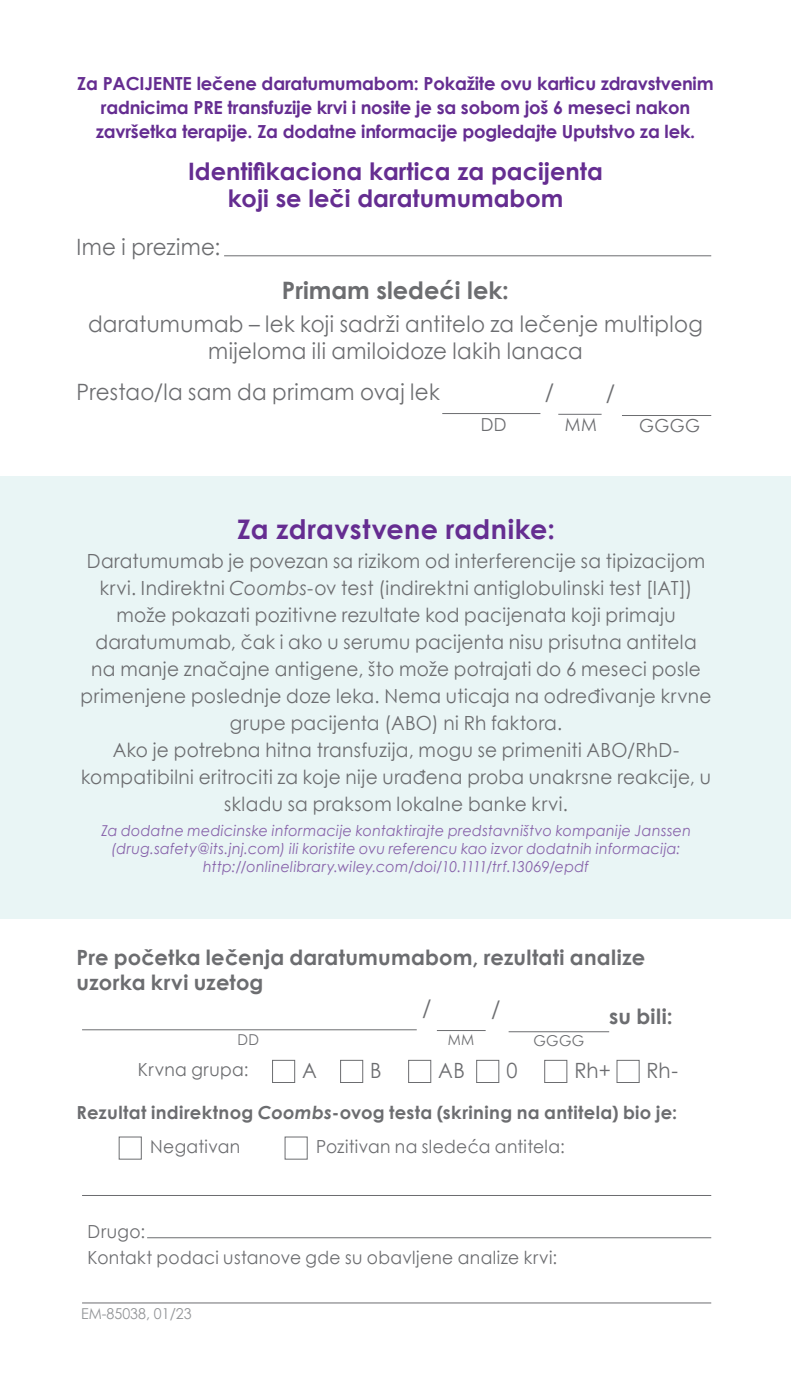
<style>
.page{position:relative;width:791px;height:1378px;background:#fff}
.page>*{position:absolute;margin:0;border:0;box-sizing:border-box;transform-origin:0 0}
.t1{font:700 27px "Century Gothic";letter-spacing:.015em;color:#652d91}
.t2{font:700 24px/27px "Century Gothic";color:#652d91;text-align:center}
.t3{font:700 24px "Century Gothic";color:#6c6d70}
.t4{font:22.5px/27px "Century Gothic";letter-spacing:.015em;color:#6c6d70;text-align:center;scale:.95 1}
.t5{font:700 21px/25.2px "Century Gothic";letter-spacing:.01em;color:#6c6d70}
.t6{font:21px "Century Gothic";color:#6c6d70;scale:.95 1}
.t7{font:19.5px/27px "Century Gothic";letter-spacing:.02em;color:#6c6d70;text-align:center;scale:.95 1}
.t8{font:700 18px/24px "Century Gothic";letter-spacing:-.01em;color:#652d91;text-align:center}
.t9{font:18px/25.5px "Century Gothic";letter-spacing:.02em;color:#6c6d70;scale:.95 1}
.t10{font:700 18px "Century Gothic";letter-spacing:.015em;color:#6c6d70}
.t11{font:italic 15px/18px "Century Gothic";letter-spacing:.02em;color:#8762aa;text-align:center;scale:.95 1}
.t12{font:15px "Century Gothic";color:#939598;scale:.95 1}
.t13{font:15px "Century Gothic";letter-spacing:.02em;color:#6c6d70;scale:.95 1}
.s1{font-style:italic}
</style>
<div class="page">
<div style="left:0;top:476px;width:791px;height:442px;background:#e9f5f5"></div>
<hr style="left:224px;top:255px;width:487px;height:1px;background:#6c6d70">
<div style="left:272px;top:1060px;width:23px;height:23px;border:1px solid #6c6d70"></div>
<div style="left:340px;top:1060px;width:23px;height:23px;border:1px solid #6c6d70"></div>
<div style="left:408px;top:1060px;width:23px;height:23px;border:1px solid #6c6d70"></div>
<div style="left:476px;top:1060px;width:23px;height:23px;border:1px solid #6c6d70"></div>
<div style="left:544px;top:1060px;width:23px;height:23px;border:1px solid #6c6d70"></div>
<div style="left:617px;top:1060px;width:22px;height:23px;border:1px solid #6c6d70"></div>
<div style="left:119px;top:1136px;width:23px;height:23px;border:1px solid #6c6d70"></div>
<div style="left:285px;top:1136px;width:23px;height:23px;border:1px solid #6c6d70"></div>
<hr style="left:442px;top:413px;width:98px;height:1px;background:#6c6d70">
<hr style="left:558px;top:414px;width:43px;height:1px;background:#6c6d70">
<hr style="left:622px;top:415px;width:89px;height:1px;background:#6c6d70">
<hr style="left:147px;top:1237px;width:564px;height:1px;background:#6c6d70">
<hr style="left:82px;top:1302px;width:629px;height:1px;background:#6c6d70">
<hr style="left:82px;top:1195px;width:629px;height:1px;background:#6c6d70">
<hr style="left:82px;top:1029px;width:335px;height:1px;background:#6c6d70">
<hr style="left:437px;top:1030px;width:49px;height:1px;background:#6c6d70">
<hr style="left:509px;top:1031px;width:100px;height:1px;background:#6c6d70">
<p class="t8" style="left:77px;top:71px;width:638px">Za PACIJENTE lečene daratumumabom: Pokažite ovu karticu zdravstvenim radnicima PRE transfuzije krvi i nosite je sa sobom još 6 meseci nakon završetka terapije. Za dodatne informacije pogledajte Uputstvo za lek.</p>
<p class="t2" style="left:188px;top:156px;width:416px">Identifikaciona kartica za pacijenta koji se leči daratumumabom</p>
<p class="t4" style="left:77px;top:233px;width:153px">Ime i prezime:</p>
<p class="t3" style="left:282px;top:272px;width:229px">Primam sledeći lek:</p>
<p class="t4" style="left:88px;top:310px;width:649px">daratumumab – lek koji sadrži antitelo za lečenje multiplog mijeloma ili amiloidoze lakih lanaca</p>
<p class="t4" style="left:77px;top:378px;width:384px">Prestao/la sam da primam ovaj lek</p>
<p class="t4" style="left:545px;top:378px;width:11px">/</p>
<p class="t4" style="left:606px;top:378px;width:11px">/</p>
<p class="t9" style="left:481px;top:412px;width:29px">DD</p>
<p class="t9" style="left:565px;top:412px;width:35px">MM</p>
<p class="t9" style="left:639px;top:413px;width:65px">GGGG</p>
<h1 class="t1" style="left:237px;top:509px;width:319px">Za zdravstvene radnike:</h1>
<p class="t7" style="left:81px;top:547px;width:666px">Daratumumab je povezan sa rizikom od interferencije sa tipizacijom krvi. Indirektni <span class="s1">Coombs</span>-ov test (indirektni antiglobulinski test [IAT]) može pokazati pozitivne rezultate kod pacijenata koji primaju daratumumab, čak i ako u serumu pacijenta nisu prisutna antitela<br>na manje značajne antigene, što može potrajati do 6 meseci posle primenjene poslednje doze leka. Nema uticaja na određivanje krvne grupe pacijenta (ABO) ni Rh faktora.<br>Ako je potrebna hitna transfuzija, mogu se primeniti ABO/RhD&shy;kompatibilni eritrociti za koje nije urađena proba unakrsne reakcije, u skladu sa praksom lokalne banke krvi.</p>
<p class="t11" style="left:101px;top:821px;width:623px">Za dodatne medicinske informacije kontaktirajte predstavništvo kompanije Janssen (drug.safety@its.jnj.com) ili koristite ovu referencu kao izvor dodatnih informacija: http://onlinelibrary.wiley.com/doi/10.1111/trf.13069/epdf</p>
<p class="t5" style="left:77px;top:944px;width:570px">Pre početka lečenja daratumumabom, rezultati analize uzorka krvi uzetog</p>
<p class="t5" style="left:609px;top:1002px;width:65px">su bili:</p>
<p class="t4" style="left:422px;top:994px;width:11px">/</p>
<p class="t4" style="left:491px;top:995px;width:11px">/</p>
<p class="t13" style="left:237px;top:1029px;width:24px">DD</p>
<p class="t13" style="left:448px;top:1029px;width:29px">MM</p>
<p class="t13" style="left:533px;top:1030px;width:55px">GGGG</p>
<p class="t9" style="left:138px;top:1056px;width:118px">Krvna grupa:</p>
<p class="t6" style="left:302px;top:1056px;width:17px">A</p>
<p class="t6" style="left:370px;top:1056px;width:14px">B</p>
<p class="t6" style="left:438px;top:1056px;width:29px">AB</p>
<p class="t6" style="left:506px;top:1056px;width:13px">0</p>
<p class="t6" style="left:574px;top:1056px;width:40px">Rh+</p>
<p class="t6" style="left:646px;top:1056px;width:35px">Rh-</p>
<p class="t10" style="left:77px;top:1099px;width:602px">Rezultat indirektnog <span class="s1">Coombs</span>-ovog testa (skrining na antitela) bio je:</p>
<p class="t9" style="left:150px;top:1133px;width:96px">Negativan</p>
<p class="t9" style="left:316px;top:1133px;width:263px">Pozitivan na sledeća antitela:</p>
<p class="t9" style="left:88px;top:1219px;width:496px">Drugo:<br>Kontakt podaci ustanove gde su obavljene analize krvi:</p>
<p class="t12" style="left:81px;top:1303px;width:118px">EM-85038, 01/23</p>
</div>
